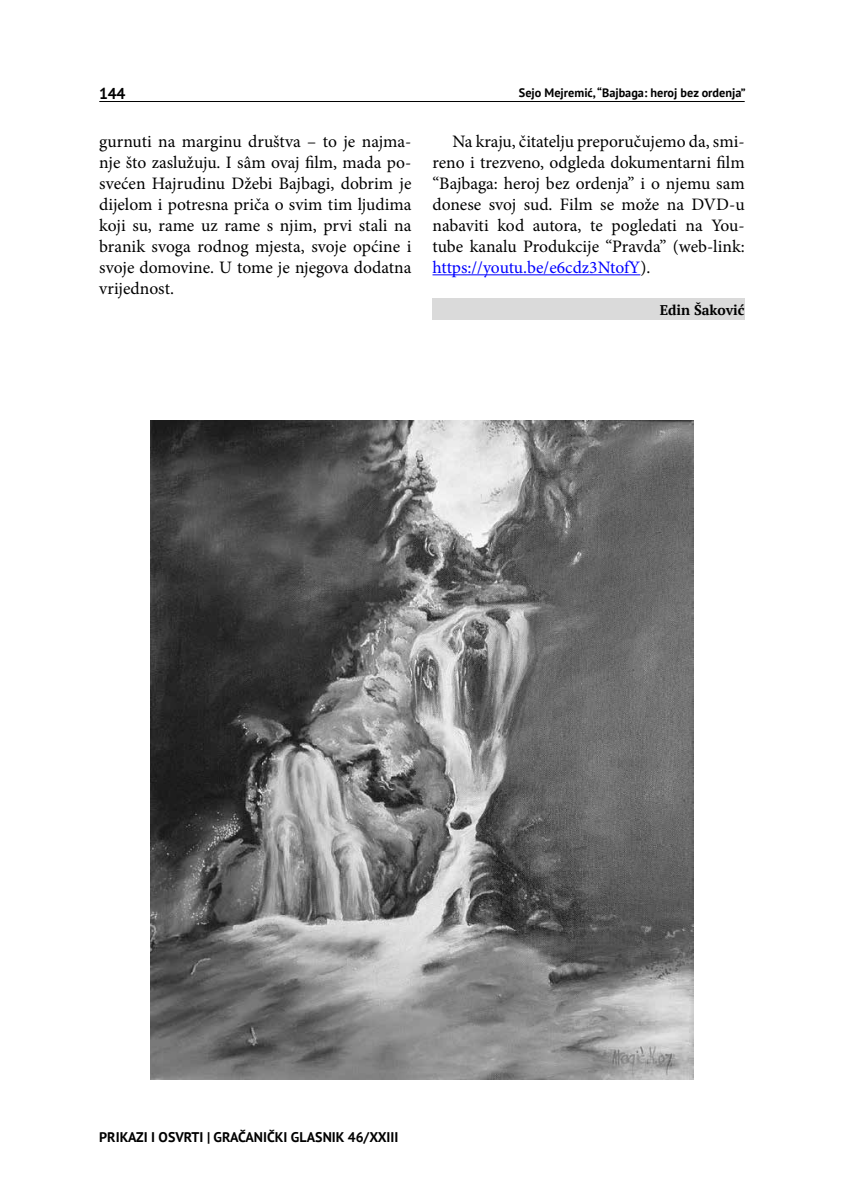
<style>
.page{position:relative;width:844px;height:1191px;background:#fff}
.page>*{position:absolute;margin:0;border:0;box-sizing:border-box;transform-origin:0 0}
.t1{font:17.5px/21px "Minion Pro";color:#000;text-align:justify}
.t2{font:700 15.75px "PT Sans";color:#000}
.t3{font:700 14px "PT Sans";color:#000}
.t4{font:700 14px "PT Serif";color:#000}
.t5{font:700 12.25px "PT Sans";color:#000}
.s1{color:#00f}
</style>
<div class="page">
<hr style="left:99px;top:101px;width:645px;height:1px;background:#000">
<hr style="left:432px;top:274px;width:208px;height:1px;background:#00f">
<div style="left:432px;top:298px;width:312px;height:22px;background:#dadada"></div>
<img style="left:150px;top:420px;width:543px;height:659px">
<p class="t2" style="left:99px;top:83px;width:28px">144</p>
<p class="t5" style="left:518px;top:85px;width:228px">Sejo Mejremić, “Bajbaga: heroj bez ordenja”</p>
<p class="t1" style="left:99px;top:131px;width:313px">gurnuti na marginu društva – to je najma&shy;nje što zaslužuju. I sâm ovaj film, mada po&shy;svećen Hajrudinu Džebi Bajbagi, dobrim je dijelom i potresna priča o svim tim ljudima koji su, rame uz rame s njim, prvi stali na branik svoga rodnog mjesta, svoje općine i svoje domovine. U tome je njegova dodatna vrijednost.</p>
<p class="t1" style="left:432px;top:131px;width:313px;text-indent:20px">Na kraju, čitatelju preporučujemo da, smi&shy;reno i trezveno, odgleda dokumentarni film “Bajbaga: heroj bez ordenja” i o njemu sam donese svoj sud. Film se može na DVD-u nabaviti kod autora, te pogledati na You&shy;tube kanalu Produkcije “Pravda” (web-link: <span class="s1">https://youtu.be/e6cdz3NtofY</span>).</p>
<p class="t4" style="left:659px;top:301px;width:86px">Edin Šaković</p>
<p class="t3" style="left:99px;top:1127px;width:301px">PRIKAZI I OSVRTI | GRAČANIČKI GLASNIK 46/XXIII</p>
</div>
